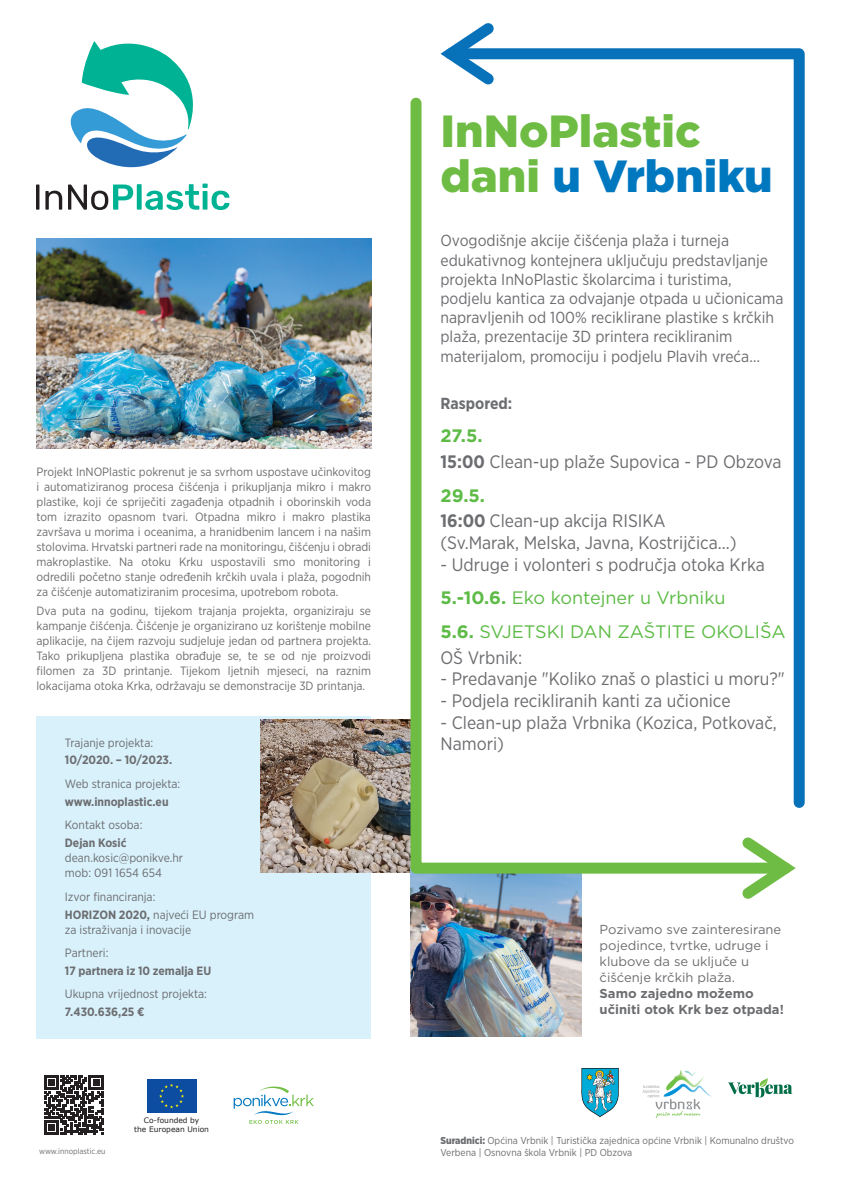
<style>
.page{position:relative;width:842px;height:1191px;background:#fff}
.page>*{position:absolute;margin:0;border:0;box-sizing:border-box;transform-origin:0 0}
.t1{font:900 45px/45px "Gotham";color:#6fbc45}
.t2{font:18px/21.6px "Gotham Narrow";color:#6c6d70}
.t3{font:18px/33.6px "Gotham";color:#5dbb46}
.t4{font:700 18px "Gotham";color:#5dbb46}
.t5{font:16px/19.2px "Gotham Narrow";color:#6c6d70}
.t6{font:700 16px "Gotham Narrow";color:#6c6d70}
.t7{font:13px/16px "Gotham";color:#6c6d70}
.t8{font:700 13px/16px "Gotham";color:#6c6d70}
.t9{font:12px/15px "Gotham Narrow";color:#6c6d70}
.t10{font:700 12px "Gotham Narrow";color:#6c6d70}
.t11{font:10px/12px "Gotham Narrow";color:#6c6d70}
.t12{font:8px "Gotham Narrow";color:#6c6d70}
.t13{font:7.5px/9px "Verdana";color:#231f20;text-align:center}
.s1{font-weight:700}
.s2{color:#0078c0}
.s3{font-weight:900}
</style>
<div class="page">
<div style="left:37px;top:715px;width:334px;height:323px;background:#d8f1fb"></div>
<img style="left:260px;top:719px;width:145px;height:153px">
<img style="left:37px;top:239px;width:334px;height:210px">
<img style="left:411px;top:879px;width:170px;height:157px">
<svg style="left:70px;top:41px;width:123px;height:127px"></svg>
<svg style="left:36px;top:184px;width:3px;height:26px"></svg>
<svg style="left:45px;top:191px;width:17px;height:19px"></svg>
<svg style="left:68px;top:184px;width:161px;height:26px"></svg>
<svg style="left:44px;top:1075px;width:59px;height:59px"></svg>
<div style="left:147px;top:1079px;width:49px;height:33px;background:#0d4da1"></div>
<svg style="left:159px;top:1083px;width:25px;height:25px"></svg>
<svg style="left:234px;top:1086px;width:80px;height:38px"></svg>
<svg style="left:728px;top:1078px;width:64px;height:19px"></svg>
<svg style="left:581px;top:1068px;width:38px;height:49px"></svg>
<svg style="left:643px;top:1070px;width:69px;height:48px"></svg>
<svg style="left:742px;top:879px;width:37px;height:20px"></svg>
<svg style="left:405px;top:97px;width:391px;height:782px"></svg>
<svg style="left:457px;top:23px;width:37px;height:20px"></svg>
<svg style="left:439px;top:43px;width:366px;height:770px"></svg>
<p class="t9" style="left:37px;top:465px;width:336px;text-align:justify">Projekt InNOPlastic pokrenut je sa svrhom uspostave učinkovitog i automatiziranog procesa čišćenja i prikupljanja mikro i makro plastike, koji će spriječiti zagađenja otpadnih i oborinskih voda tom izrazito opasnom tvari. Otpadna mikro i makro plastika završava u morima i oceanima, a hranidbenim lancem i na našim stolovima. Hrvatski partneri rade na monitoringu, čišćenju i obradi makroplastike. Na otoku Krku uspostavili smo monitoring i odredili početno stanje određenih krčkih uvala i plaža, pogodnih za čišćenje automatiziranim procesima, upotrebom robota.</p>
<p class="t9" style="left:37px;top:604px;width:336px;text-align:justify">Dva puta na godinu, tijekom trajanja projekta, organiziraju se kampanje čišćenja. Čišćenje je organizirano uz korištenje mobilne aplikacije, na čijem razvoju sudjeluje jedan od partnera projekta.<br>Tako prikupljena plastika obrađuje se, te se od nje proizvodi filomen za 3D printanje. Tijekom ljetnih mjeseci, na raznim lokacijama otoka Krka, održavaju se demonstracije 3D printanja.</p>
<p class="t9" style="left:65px;top:735px;width:90px">Trajanje projekta:</p>
<p class="t10" style="left:65px;top:755px;width:109px">10/2020. – 10/2023.</p>
<p class="t9" style="left:65px;top:777px;width:117px">Web stranica projekta:</p>
<p class="t10" style="left:65px;top:796px;width:105px">www.innoplastic.eu</p>
<p class="t9" style="left:65px;top:818px;width:79px">Kontakt osoba:</p>
<p class="t10" style="left:65px;top:837px;width:63px">Dejan Kosić</p>
<p class="t9" style="left:65px;top:851px;width:120px">dean.kosic@ponikve.hr mob: 091 1654 654</p>
<p class="t9" style="left:65px;top:888px;width:191px;line-height:17.8px">Izvor financiranja:<br><span class="s1">HORIZON 2020,</span> najveći EU program</p>
<p class="t9" style="left:65px;top:918px;width:128px;line-height:23.5px">za istraživanja i inovacije<br>Partneri:</p>
<p class="t10" style="left:65px;top:965px;width:148px">17 partnera iz 10 zemalja EU</p>
<p class="t9" style="left:65px;top:987px;width:144px">Ukupna vrijednost projekta:</p>
<p class="t10" style="left:65px;top:1006px;width:81px">7.430.636,25 €</p>
<p class="t12" style="left:39px;top:1148px;width:68px">www.innoplastic.eu</p>
<p class="t13" style="left:134px;top:1116px;width:76px">Co-founded by<br>the European Union</p>
<h1 class="t1" style="left:440px;top:111px;width:334px">InNoPlastic dani <span class="s2">u Vrbniku</span></h1>
<p class="t5" style="left:440px;top:232px;width:344px">Ovogodišnje akcije čišćenja plaža i turneja edukativnog kontejnera uključuju predstavljanje projekta InNoPlastic školarcima i turistima, podjelu kantica za odvajanje otpada u učionicama napravljenih od 100% reciklirane plastike s krčkih plaža, prezentacije 3D printera recikliranim materijalom, promociju i podjelu Plavih vreća…</p>
<h3 class="t6" style="left:440px;top:396px;width:73px">Raspored:</h3>
<h2 class="t4" style="left:440px;top:428px;width:44px">27.5.</h2>
<h2 class="t2" style="left:440px;top:452px;width:343px"><span class="s1">15:00</span> Clean-up plaže Supovica - PD Obzova</h2>
<h2 class="t4" style="left:440px;top:487px;width:46px">29.5.</h2>
<h2 class="t2" style="left:440px;top:511px;width:298px"><span class="s1">16:00</span> Clean-up akcija RISIKA (Sv.Marak, Melska, Javna, Kostrijčica...)</h2>
<h2 class="t2" style="left:440px;top:554px;width:326px">- Udruge i volonteri s područja otoka Krka</h2>
<h2 class="t3" style="left:440px;top:582px;width:347px"><span class="s1">5.-10.6.</span> Eko kontejner u Vrbniku<br><span class="s1">5.6.</span> SVJETSKI DAN ZAŠTITE OKOLIŠA</h2>
<h2 class="t2" style="left:440px;top:647px;width:83px">OŠ Vrbnik:</h2>
<h2 class="t2" style="left:440px;top:669px;width:346px">- Predavanje "Koliko znaš o plastici u moru?"</h2>
<h2 class="t2" style="left:440px;top:691px;width:292px">- Podjela recikliranih kanti za učionice</h2>
<h2 class="t2" style="left:440px;top:712px;width:338px">- Clean-up plaža Vrbnika (Kozica, Potkovač,<br>Namori)</h2>
<p class="t7" style="left:600px;top:922px;width:183px">Pozivamo sve zainteresirane pojedince, tvrtke, udruge i klubove da se uključe u čišćenje krčkih plaža.</p>
<p class="t8" style="left:600px;top:986px;width:186px">Samo zajedno možemo učiniti otok Krk bez otpada!</p>
<p class="t11" style="left:440px;top:1134px;width:355px"><span class="s3">Suradnici:</span> Općina Vrbnik | Turistička zajednica općine Vrbnik | Komunalno društvo<br>Verbena | Osnovna škola Vrbnik | PD Obzova</p>
</div>
